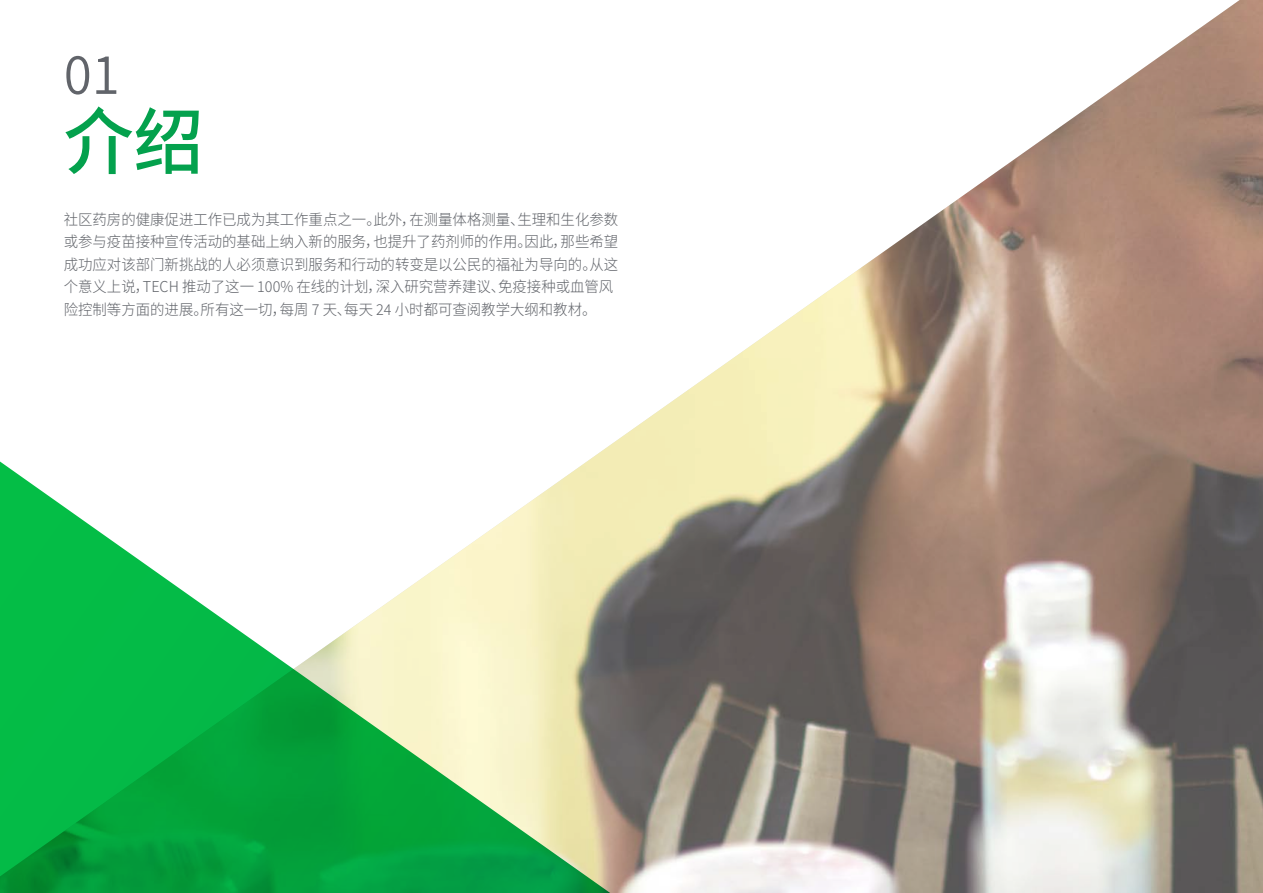
<style>
.page{position:relative;width:1263px;height:893px;background:#fff}
.page>*{position:absolute;margin:0;border:0;box-sizing:border-box;transform-origin:0 0}
.t1{font:500 72px "Source Han Sans CN";color:#04a14d}
.t2{font:52.5px "Source Han Sans CN";color:#61646a}
.t3{font:300 15px/22.5px "Source Han Sans CN";color:#61646a;scale:.96 1}
</style>
<div class="page">
<img style="left:609px;top:0;width:654px;height:893px">
<svg style="left:0;top:446px;width:640px;height:447px"></svg>
<h2 class="t2" style="left:64px;top:45px;width:57px">01</h2>
<h1 class="t1" style="left:64px;top:101px;width:141px">介绍</h1>
<p class="t3" style="left:64px;top:208px;width:579px">社区药房的健康促进工作已成为其工作重点之一。此外，在测量体格测量、生理和生化参数或参与疫苗接种宣传活动的基础上纳入新的服务，也提升了药剂师的作用。因此，那些希望成功应对该部门新挑战的人必须意识到服务和行动的转变是以公民的福祉为导向的。从这个意义上说，TECH 推动了这一 100% 在线的计划，深入研究营养建议、免疫接种或血管风险控制等方面的进展。所有这一切，每周 7 天、每天 24 小时都可查阅教学大纲和教材。</p>
</div>
